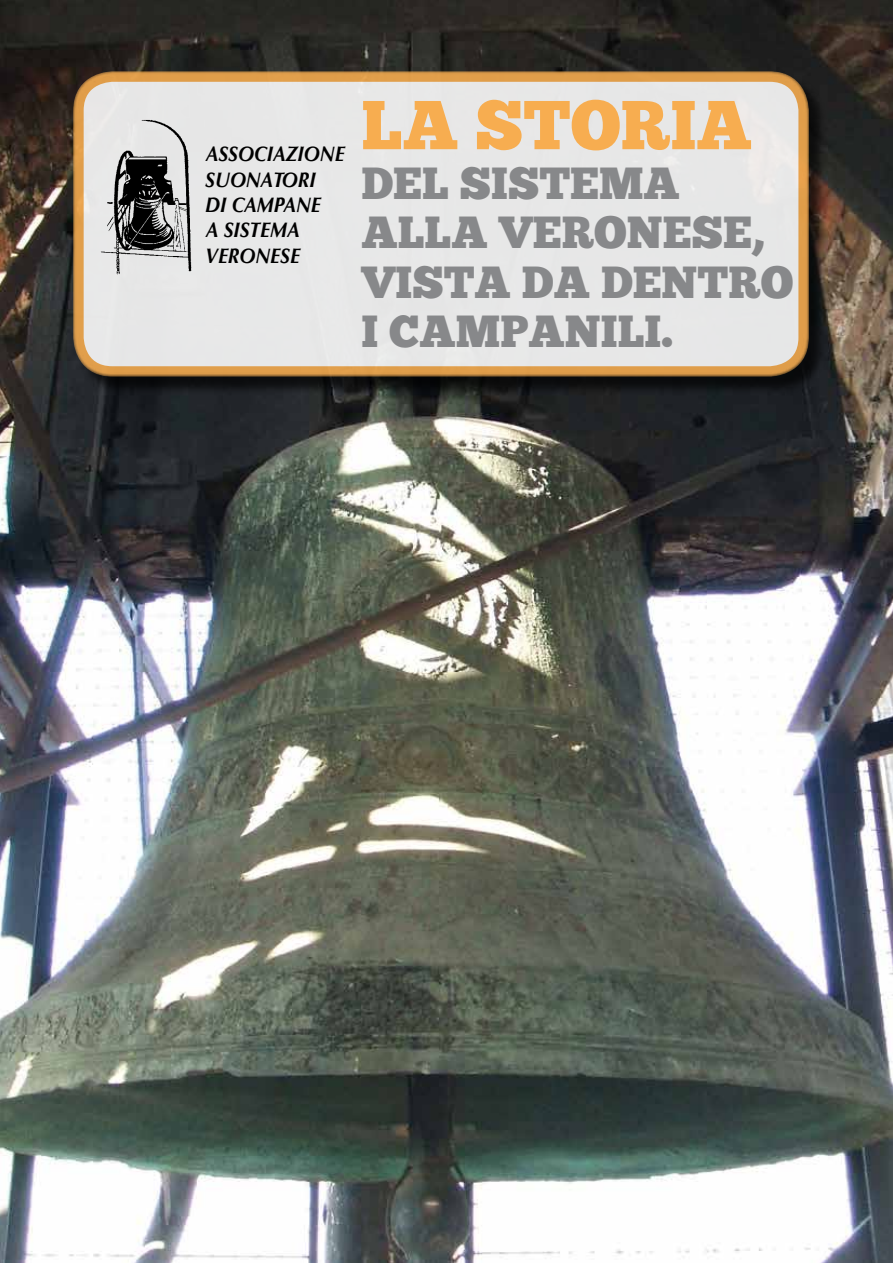
<style>
.page{position:relative;width:893px;height:1263px;background:#fff}
.page>*{position:absolute;margin:0;border:0;box-sizing:border-box;transform-origin:0 0}
.t1{font:69px "Chunk Five";color:#f7ad50}
.t2{font:45px/49.5px "Chunk Five";color:#87888a}
.t3{font:italic 700 21.15px/25.5px "Optima";color:#000;scale:.9 1}
</style>
<div class="page">
<img style="left:0;top:0;width:893px;height:1263px">
<div style="left:75px;top:74px;width:753px;height:321px;background:#000;opacity:.75"></div>
<div style="left:78px;top:77px;width:726px;height:294px;background:#e7e7e7;border-radius:34px"></div>
<div style="left:73px;top:71px;width:736px;height:306px;border:10px solid #f7ad50;border-radius:34px"></div>
<div style="left:884px;top:40px;width:9px;height:425px;background:#000;opacity:.3"></div>
<img style="left:101px;top:119px;width:91px;height:156px">
<p class="t3" style="left:205px;top:141px;width:156px">ASSOCIAZIONE<br>SUONATORI<br>DI CAMPANE<br>A SISTEMA<br>VERONESE</p>
<h1 class="t1" style="left:361px;top:84px;width:392px">LA STORIA</h1>
<p class="t2" style="left:361px;top:158px;width:434px">DEL SISTEMA<br>ALLA VERONESE,<br>VISTA DA DENTRO<br>I CAMPANILI.</p>
</div>
